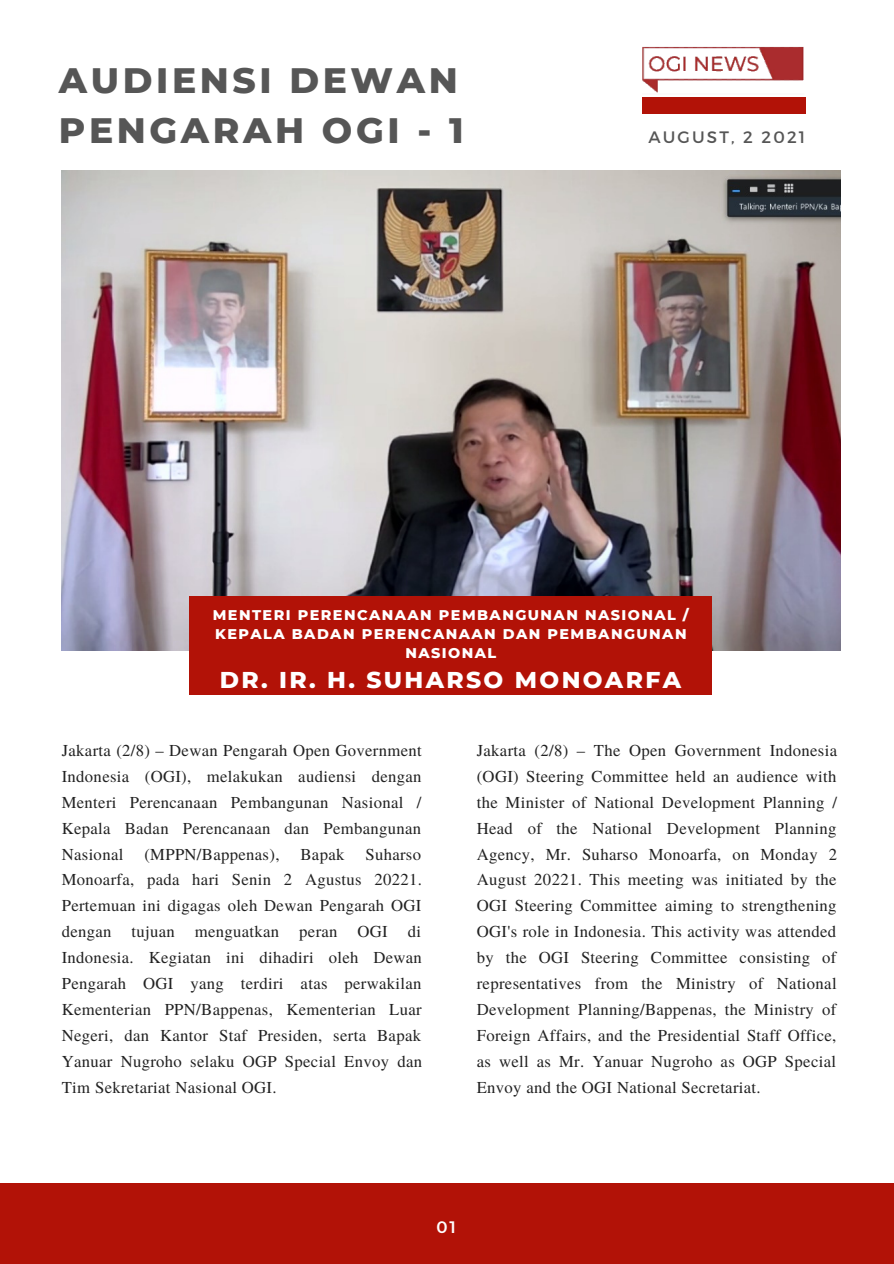
<style>
.page{position:relative;width:894px;height:1264px;background:#fff}
.page>*{position:absolute;margin:0;border:0;box-sizing:border-box;transform-origin:0 0}
.t1{font:800 36px/49.5px "Montserrat";letter-spacing:.1em;color:#565656}
.t2{font:800 23.4px "Montserrat";letter-spacing:.1em;color:#fff}
.t3{font:16.65px/26px "Te X Gyre Termes";letter-spacing:.02em;color:#222;text-align:justify}
.t4{font:16.5px "Montserrat";letter-spacing:.13em;color:#565656}
.t5{font:600 16.5px "Montserrat";color:#fff}
.t6{font:800 14.4px/19.2px "Montserrat";letter-spacing:.1em;color:#fff;text-align:center}
</style>
<div class="page">
<div style="left:642px;top:97px;width:163px;height:17px;background:#b21207"></div>
<img style="left:62px;top:170px;width:778px;height:480px">
<div style="left:189px;top:597px;width:523px;height:98px;background:#b21207"></div>
<img style="left:642px;top:46px;width:162px;height:47px">
<div style="left:0;top:1183px;width:893px;height:80px;background:#b21207"></div>
<p class="t1" style="left:59px;top:56px;width:406px">AUDIENSI DEWAN<br>PENGARAH OGI - 1</p>
<p class="t4" style="left:648px;top:127px;width:158px">AUGUST, 2 2021</p>
<p class="t6" style="left:213px;top:605px;width:477px">MENTERI PERENCANAAN PEMBANGUNAN NASIONAL /<br>KEPALA BADAN PERENCANAAN DAN PEMBANGUNAN<br>NASIONAL</p>
<p class="t2" style="left:220px;top:665px;width:462px">DR. IR. H. SUHARSO MONOARFA</p>
<p class="t3" style="left:62px;top:736px;width:361px">Jakarta (2/8) – Dewan Pengarah Open Government Indonesia (OGI), melakukan audiensi dengan Menteri Perencanaan Pembangunan Nasional / Kepala Badan Perencanaan dan Pembangunan Nasional</p>
<p class="t3" style="left:62px;top:840px;width:362px;text-indent:303px">Suharso Monoarfa, pada hari Senin 2 Agustus 20221.<br>Pertemuan ini digagas oleh Dewan Pengarah OGI dengan tujuan menguatkan peran OGI di Indonesia. Kegiatan ini dihadiri oleh Dewan Pengarah OGI yang terdiri atas perwakilan Kementerian PPN/Bappenas, Kementerian Luar Negeri, dan Kantor Staf Presiden, serta Bapak Yanuar Nugroho selaku OGP Special Envoy dan Tim Sekretariat Nasional OGI.</p>
<p class="t3" style="left:144px;top:840px;width:137px">(MPPN/Bappenas),</p>
<p class="t3" style="left:300px;top:840px;width:45px">Bapak</p>
<p class="t3" style="left:476px;top:736px;width:362px">Jakarta (2/8) – The Open Government Indonesia (OGI) Steering Committee held an audience with the Minister of National Development Planning / Head of the National Development Planning Agency, Mr. Suharso Monoarfa, on Monday 2<br>August 20221. This meeting was initiated by the OGI Steering Committee aiming to strengthening OGI's role in Indonesia. This activity was attended by the OGI Steering Committee consisting of representatives from the Ministry of National Development Planning/Bappenas, the Ministry of Foreign Affairs, and the Presidential Staff Office, as well as Mr. Yanuar Nugroho as OGP Special Envoy and the OGI National Secretariat.</p>
<p class="t5" style="left:436px;top:1216px;width:21px">01</p>
</div>
